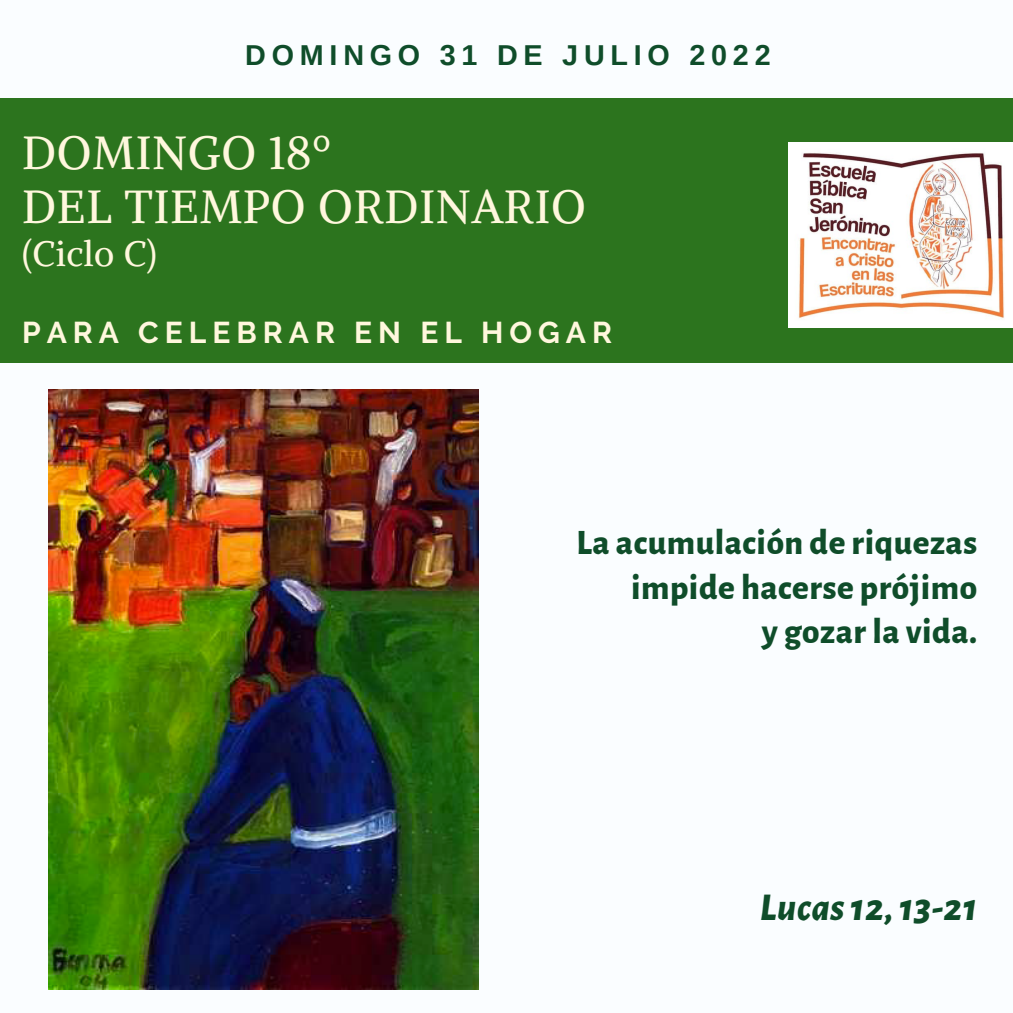
<style>
.page{position:relative;width:1013px;height:1013px;background:#fff}
.page>*{position:absolute;margin:0;border:0;box-sizing:border-box;transform-origin:0 0}
.t1{font:46.25px/54.4px "Alike";letter-spacing:.015em;color:#fff7dd}
.t2{font:italic 800 38.62px "Alegreya Sans";letter-spacing:.015em;color:#0f4d2a}
.t3{font:800 35.12px/44.6px "Alegreya Sans";letter-spacing:.015em;color:#0f4d2a;text-align:right}
.t4{font:35px "Alike";letter-spacing:.015em;color:#fff7dd}
.t5{font:700 30px "Raleway";letter-spacing:.2em;color:#fff7dd}
.t6{font:700 28.75px "Arimo";letter-spacing:.2em;color:#0f4d2a}
</style>
<div class="page">
<div style="left:0;top:0;width:1012px;height:1012px;background:#fafdff"></div>
<div style="left:0;top:98px;width:1012px;height:265px;background:#2c741e"></div>
<img style="left:788px;top:142px;width:224px;height:185px">
<img style="left:48px;top:389px;width:430px;height:600px">
<p class="t6" style="left:245px;top:39px;width:527px">DOMINGO 31 DE JULIO 2022</p>
<h1 class="t1" style="left:22px;top:125px;width:565px">DOMINGO 18º<br>DEL TIEMPO ORDINARIO</h1>
<p class="t4" style="left:22px;top:232px;width:136px">(Ciclo C)</p>
<p class="t5" style="left:22px;top:315px;width:591px">PARA CELEBRAR EN EL HOGAR</p>
<p class="t3" style="left:576px;top:521px;width:402px">La acumulación de riquezas impide hacerse prójimo<br>y gozar la vida.</p>
<p class="t2" style="left:759px;top:888px;width:219px">Lucas12,13-21</p>
</div>
